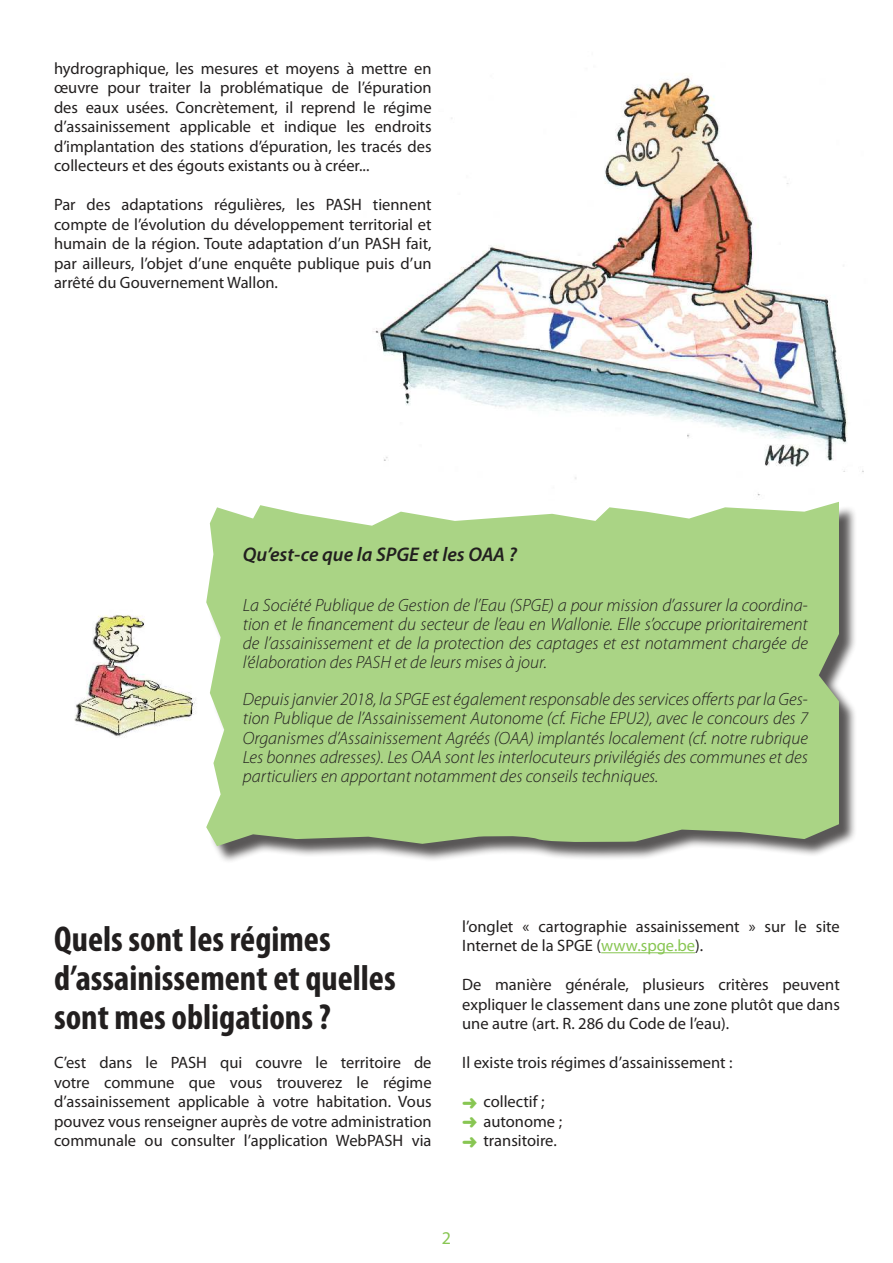
<style>
.page{position:relative;width:893px;height:1263px;background:#fff}
.page>*{position:absolute;margin:0;border:0;box-sizing:border-box;transform-origin:0 0}
.t1{font:700 condensed 36px/39px "Myriad Pro";color:#221f1f}
.t2{font:italic 600 19.8px "Myriad Pro";color:#221f1f}
.t3{font:18px "Myriad Pro";color:#88c653}
.t4{font:italic 300 17.85px/19.4px "Myriad Pro";color:#221f1f;text-align:justify}
.t5{font:16.5px/19.5px "Myriad Pro";color:#221f1f;text-align:justify}
.s1{color:#88c653}
</style>
<div class="page">
<img style="left:375px;top:74px;width:489px;height:422px">
<img style="left:74px;top:615px;width:122px;height:122px">
<div style="left:209px;top:505px;width:649px;height:359px;background:#221f1f;opacity:.75"></div>
<svg style="left:206px;top:502px;width:633px;height:344px;background:#acd38a"></svg>
<hr style="left:601px;top:952px;width:94px;height:1px;background:#88c653">
<p class="t5" style="left:54px;top:60px;width:379px">hydrographique, les mesures et moyens à mettre en œuvre pour traiter la problématique de l’épuration des eaux usées. Concrètement, il reprend le régime d’assainissement applicable et indique les endroits d’implantation des stations d’épuration, les tracés des collecteurs et des égouts existants ou à créer...</p>
<p class="t5" style="left:54px;top:196px;width:379px">Par des adaptations régulières, les PASH tiennent compte de l’évolution du développement territorial et humain de la région. Toute adaptation d’un PASH fait, par ailleurs, l’objet d’une enquête publique puis d’un arrêté du Gouvernement Wallon.</p>
<p class="t2" style="left:243px;top:547px;width:276px">Qu’est-ce que la SPGE et les OAA ?</p>
<p class="t4" style="left:243px;top:596px;width:567px">La Société Publique de Gestion de l’Eau (SPGE) a pour mission d’assurer la coordina&shy;tion et le financement du secteur de l’eau en Wallonie. Elle s’occupe prioritairement de l’assainissement et de la protection des captages et est notamment chargée de l’élaboration des PASH et de leurs mises à jour.</p>
<p class="t4" style="left:243px;top:691px;width:567px">Depuis janvier 2018, la SPGE est également responsable des services offerts par la Ges&shy;tion Publique de l’Assainissement Autonome (cf. Fiche EPU2), avec le concours des 7<br>Organismes d’Assainissement Agréés (OAA) implantés localement (cf. notre rubrique Les bonnes adresses). Les OAA sont les interlocuteurs privilégiés des communes et des particuliers en apportant notamment des conseils techniques.</p>
<h1 class="t1" style="left:54px;top:923px;width:343px">Quels sont les régimes d’assainissement et quelles sont mes obligations ?</h1>
<p class="t5" style="left:54px;top:1054px;width:379px">C’est dans le PASH qui couvre le territoire de votre commune que vous trouverez le régime d’assainissement applicable à votre habitation. Vous pouvez vous renseigner auprès de votre administration communale ou consulter l’application WebPASH via</p>
<p class="t5" style="left:462px;top:918px;width:379px">l’onglet « cartographie assainissement » sur le site<br>Internet de la SPGE (<span class="s1">www.spge.be</span>).</p>
<p class="t5" style="left:462px;top:976px;width:379px">De manière générale, plusieurs critères peuvent expliquer le classement dans une zone plutôt que dans une autre (art. R. 286 du Code de l’eau).</p>
<p class="t5" style="left:462px;top:1054px;width:272px">Il existe trois régimes d’assainissement :</p>
<p class="t5" style="left:462px;top:1093px;width:101px;text-align:left"><span class="s1">➜</span> collectif ; <span class="s1">➜</span> autonome ; <span class="s1">➜</span> transitoire.</p>
<p class="t3" style="left:442px;top:1231px;width:11px">2</p>
</div>
